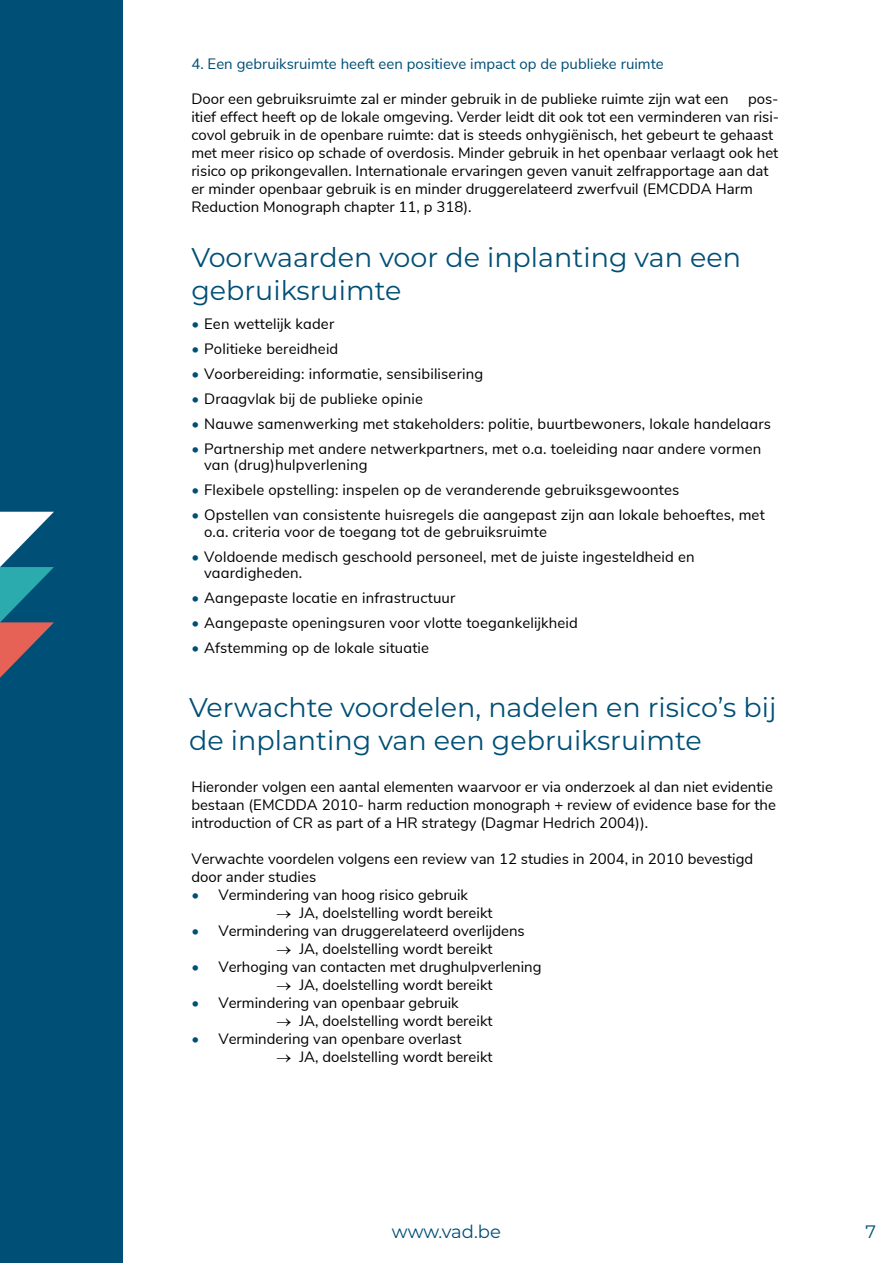
<style>
.page{position:relative;width:893px;height:1263px;background:#fff}
.page>*{position:absolute;margin:0;border:0;box-sizing:border-box;transform-origin:0 0}
.t1{font:27px/32.4px "Montserrat";color:#004f76}
.t2{font:18px "Montserrat";letter-spacing:-.005em;color:#004f76}
.t3{font:15px/18px "Nunito Sans";color:#000}
.t4{font:15px "Nunito Sans";color:#004f76}
.s1{color:#004f76}
</style>
<div class="page">
<div style="left:0;top:0;width:123px;height:1263px;background:#004f76"></div>
<svg style="left:0;top:512px;width:54px;height:166px"></svg>
<p class="t4" style="left:191px;top:53px;width:474px">4. Een gebruiksruimte heeft een positieve impact op de publieke ruimte</p>
<p class="t3" style="left:191px;top:89px;width:539px">Door een gebruiksruimte zal er minder gebruik in de publieke ruimte zijn wat een</p>
<p class="t3" style="left:191px;top:89px;width:589px;text-indent:557px">pos&shy;itief effect heeft op de lokale omgeving. Verder leidt dit ook tot een verminderen van risi&shy;covol gebruik in de openbare ruimte: dat is steeds onhygiënisch, het gebeurt te gehaast met meer risico op schade of overdosis. Minder gebruik in het openbaar verlaagt ook het risico op prikongevallen. Internationale ervaringen geven vanuit zelfrapportage aan dat er minder openbaar gebruik is en minder druggerelateerd zwerfvuil (EMCDDA Harm Reduction Monograph chapter 11, p 318).</p>
<h1 class="t1" style="left:191px;top:241px;width:551px">Voorwaarden voor de inplanting van een gebruiksruimte</h1>
<p class="t3" style="left:191px;top:314px;width:144px"><span class="s1">•</span> Een wettelijk kader</p>
<p class="t3" style="left:191px;top:339px;width:149px"><span class="s1">•</span> Politieke bereidheid</p>
<p class="t3" style="left:191px;top:364px;width:293px"><span class="s1">•</span> Voorbereiding: informatie, sensibilisering</p>
<p class="t3" style="left:191px;top:389px;width:233px"><span class="s1">•</span> Draagvlak bij de publieke opinie</p>
<p class="t3" style="left:191px;top:414px;width:581px"><span class="s1">•</span> Nauwe samenwerking met stakeholders: politie, buurtbewoners, lokale handelaars</p>
<p class="t3" style="left:204px;top:439px;width:559px;line-height:16.5px;text-indent:-13px"><span class="s1">•</span> Partnership met andere netwerkpartners, met o.a. toeleiding naar andere vormen van (drug)hulpverlening</p>
<p class="t3" style="left:191px;top:480px;width:489px"><span class="s1">•</span> Flexibele opstelling: inspelen op de veranderende gebruiksgewoontes</p>
<p class="t3" style="left:204px;top:506px;width:562px;line-height:16.5px;text-indent:-13px"><span class="s1">•</span> Opstellen van consistente huisregels die aangepast zijn aan lokale behoeftes, met o.a. criteria voor de toegang tot de gebruiksruimte</p>
<p class="t3" style="left:204px;top:547px;width:492px;line-height:16.5px;text-indent:-13px"><span class="s1">•</span> Voldoende medisch geschoold personeel, met de juiste ingesteldheid en vaardigheden.</p>
<p class="t3" style="left:191px;top:588px;width:266px"><span class="s1">•</span> Aangepaste locatie en infrastructuur</p>
<p class="t3" style="left:191px;top:613px;width:388px"><span class="s1">•</span> Aangepaste openingsuren voor vlotte toegankelijkheid</p>
<p class="t3" style="left:191px;top:638px;width:239px"><span class="s1">•</span> Afstemming op de lokale situatie</p>
<h1 class="t1" style="left:189px;top:690px;width:589px">Verwachte voordelen, nadelen en risico’s bij de inplanting van een gebruiksruimte</h1>
<p class="t3" style="left:191px;top:777px;width:586px">Hieronder volgen een aantal elementen waarvoor er via onderzoek al dan niet evidentie bestaan (EMCDDA 2010- harm reduction monograph + review of evidence base for the introduction of CR as part of a HR strategy (Dagmar Hedrich 2004)).</p>
<p class="t3" style="left:191px;top:849px;width:563px">Verwachte voordelen volgens een review van 12 studies in 2004, in 2010 bevestigd door ander studies</p>
<p class="t3" style="left:191px;top:885px;width:278px"><span class="s1">•</span> Vermindering van hoog risico gebruik</p>
<p class="t3" style="left:276px;top:903px;width:218px">→ JA, doelstelling wordt bereikt</p>
<p class="t3" style="left:191px;top:921px;width:335px"><span class="s1">•</span> Vermindering van druggerelateerd overlijdens</p>
<p class="t3" style="left:276px;top:939px;width:218px">→ JA, doelstelling wordt bereikt</p>
<p class="t3" style="left:191px;top:957px;width:352px"><span class="s1">•</span> Verhoging van contacten met drughulpverlening</p>
<p class="t3" style="left:276px;top:975px;width:218px">→ JA, doelstelling wordt bereikt</p>
<p class="t3" style="left:191px;top:993px;width:269px"><span class="s1">•</span> Vermindering van openbaar gebruik</p>
<p class="t3" style="left:276px;top:1011px;width:218px">→ JA, doelstelling wordt bereikt</p>
<p class="t3" style="left:191px;top:1029px;width:272px"><span class="s1">•</span> Vermindering van openbare overlast</p>
<p class="t3" style="left:276px;top:1047px;width:218px">→ JA, doelstelling wordt bereikt</p>
<p class="t2" style="left:392px;top:1219px;width:111px">www.vad.be</p>
<p class="t2" style="left:865px;top:1219px;width:12px">7</p>
</div>
